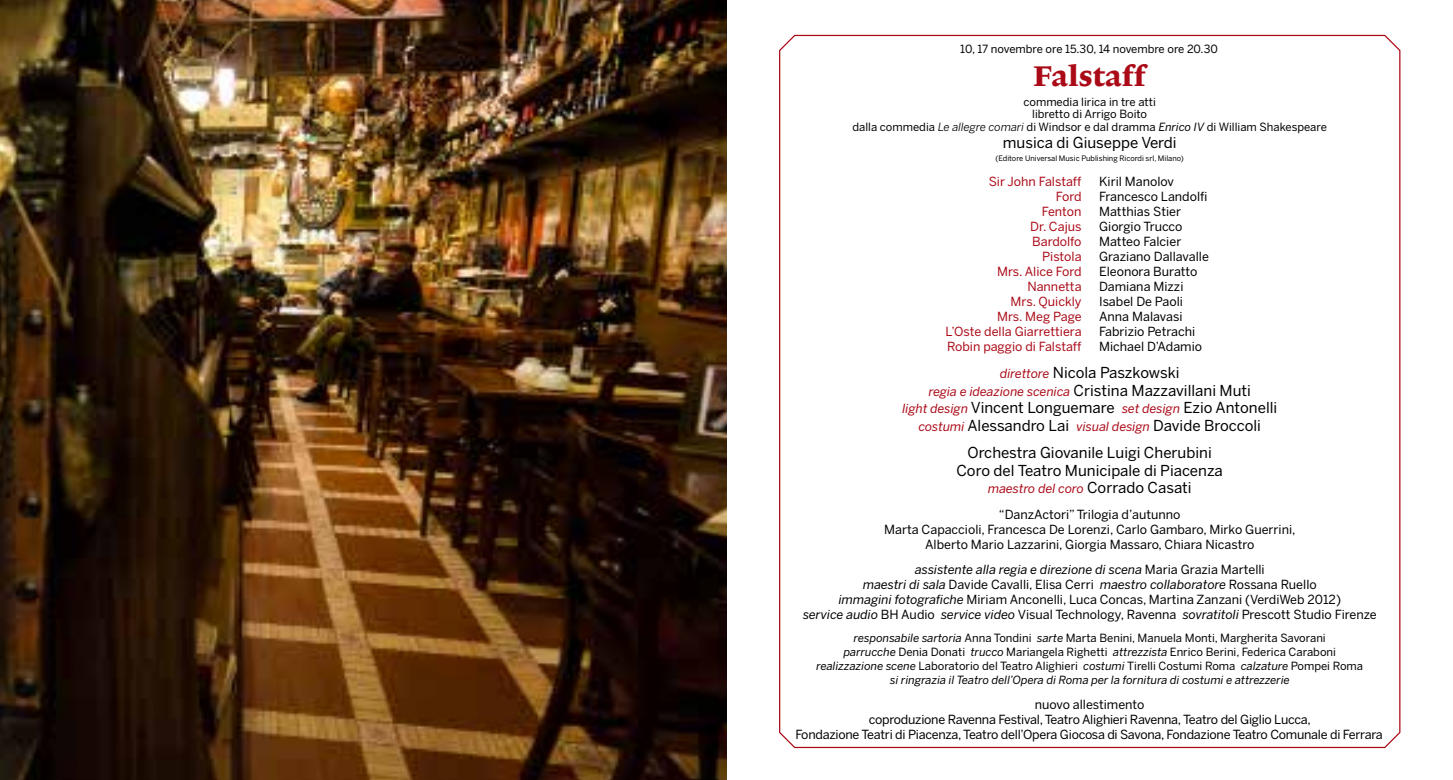
<style>
.page{position:relative;width:1453px;height:780px;background:#fff}
.page>*{position:absolute;margin:0;border:0;box-sizing:border-box;transform-origin:0 0}
.t1{font:30px "Lexicon No 1 Roman E";color:#aa0a17}
.t2{font:15px/17.5px "Benton Sans";color:#000;text-align:center}
.t3{font:12.5px/15px "Benton Sans";color:#000;text-align:center}
.t4{font:12.5px/15px "Benton Sans";letter-spacing:-.02em;color:#000;text-align:center}
.t5{font:12.5px "Benton Sans";color:#aa0a17}
.t6{font:11.25px/13.8px "Benton Sans";color:#000;text-align:center}
.t7{font:7.5px "Benton Sans";color:#000}
.s1{font-style:italic}
.s2{font-style:italic;font-size:12.5px;color:#aa0a17}
.s3{font-style:italic;color:#aa0a17}
.s4{font-size:15px}
</style>
<div class="page">
<svg style="left:779px;top:34px;width:622px;height:714px"></svg>
<img style="left:0;top:0;width:726px;height:780px">
<p class="t6" style="left:960px;top:42px;width:259px">10, 17 novembre ore 15.30, 14 novembre ore 20.30</p>
<h1 class="t1" style="left:1033px;top:59px;width:114px">Falstaff</h1>
<p class="t6" style="left:852px;top:95px;width:476px;line-height:12.5px">commedia lirica in tre atti<br>libretto di Arrigo Boito<br>dalla commedia <span class="s1">Le allegre comari</span> di Windsor e dal dramma <span class="s1">Enrico IV</span> di William Shakespeare</p>
<p class="t2" style="left:1003px;top:134px;width:175px">musica di Giuseppe Verdi</p>
<p class="t7" style="left:995px;top:154px;width:190px">(Editore Universal Music Publishing Ricordi srl, Milano)</p>
<p class="t5" style="left:989px;top:174px;width:94px">Sir John Falstaff</p>
<p class="t3" style="left:1099px;top:174px;width:76px">Kiril Manolov</p>
<p class="t5" style="left:1056px;top:189px;width:27px">Ford</p>
<p class="t3" style="left:1099px;top:189px;width:110px">Francesco Landolfi</p>
<p class="t5" style="left:1042px;top:204px;width:41px">Fenton</p>
<p class="t3" style="left:1099px;top:204px;width:83px">Matthias Stier</p>
<p class="t5" style="left:1030px;top:219px;width:53px">Dr. Cajus</p>
<p class="t3" style="left:1099px;top:219px;width:85px">Giorgio Trucco</p>
<p class="t5" style="left:1032px;top:234px;width:51px">Bardolfo</p>
<p class="t3" style="left:1099px;top:234px;width:84px">Matteo Falcier</p>
<p class="t5" style="left:1042px;top:249px;width:41px">Pistola</p>
<p class="t3" style="left:1099px;top:249px;width:111px">Graziano Dallavalle</p>
<p class="t5" style="left:997px;top:264px;width:86px">Mrs. Alice Ford</p>
<p class="t3" style="left:1099px;top:264px;width:100px">Eleonora Buratto</p>
<p class="t5" style="left:1027px;top:279px;width:56px">Nannetta</p>
<p class="t3" style="left:1099px;top:279px;width:86px">Damiana Mizzi</p>
<p class="t5" style="left:1010px;top:294px;width:72px">Mrs. Quickly</p>
<p class="t3" style="left:1099px;top:294px;width:86px">Isabel De Paoli</p>
<p class="t5" style="left:997px;top:309px;width:86px">Mrs. Meg Page</p>
<p class="t3" style="left:1099px;top:309px;width:85px">Anna Malavasi</p>
<p class="t5" style="left:945px;top:324px;width:138px">L’Oste della Giarrettiera</p>
<p class="t3" style="left:1099px;top:324px;width:98px">Fabrizio Petrachi</p>
<p class="t5" style="left:947px;top:339px;width:136px">Robin paggio di Falstaff</p>
<p class="t3" style="left:1099px;top:339px;width:105px">Michael D’Adamio</p>
<p class="t2" style="left:902px;top:364px;width:377px"><span class="s2">direttore</span> Nicola Paszkowski<br><span class="s2">regia e ideazione scenica</span> Cristina Mazzavillani Muti<br><span class="s2">light design</span> Vincent Longuemare <span class="s2">set design</span> Ezio Antonelli <span class="s2">costumi</span> Alessandro Lai <span class="s2">visual design</span> Davide Broccoli</p>
<p class="t2" style="left:956px;top:444px;width:268px">Orchestra Giovanile Luigi Cherubini<br>Coro del Teatro Municipale di Piacenza</p>
<p class="t3" style="left:988px;top:476px;width:205px;line-height:25px"><span class="s3">maestro del coro</span> <span class="s4">Corrado Casati </span>“DanzActori” Trilogia d’autunno</p>
<p class="t3" style="left:884px;top:521px;width:413px">Marta Capaccioli, Francesca De Lorenzi, Carlo Gambaro, Mirko Guerrini,<br>Alberto Mario Lazzarini, Giorgia Massaro, Chiara Nicastro</p>
<p class="t3" style="left:803px;top:561px;width:575px"><span class="s1">assistente alla regia e direzione di scena</span> Maria Grazia Martelli<br><span class="s1">maestri di sala</span> Davide Cavalli, Elisa Cerri <span class="s1">maestro collaboratore</span> Rossana Ruello<br><span class="s1">immagini fotografiche</span> Miriam Anconelli, Luca Concas, Martina Zanzani (VerdiWeb 2012)<br><span class="s1">service audio</span> BH Audio <span class="s1">service video</span> Visual Technology, Ravenna <span class="s1">sovratitoli</span> Prescott Studio Firenze</p>
<p class="t6" style="left:816px;top:631px;width:548px"><span class="s1">responsabile sartoria</span> Anna Tondini <span class="s1">sarte</span> Marta Benini, Manuela Monti, Margherita Savorani<br><span class="s1">parrucche</span> Denia Donati <span class="s1">trucco</span> Mariangela Righetti <span class="s1">attrezzista</span> Enrico Berini, Federica Caraboni <span class="s1">realizzazione scene</span> Laboratorio del Teatro Alighieri <span class="s1">costumi</span> Tirelli Costumi Roma <span class="s1">calzature</span> Pompei Roma <span class="s1">si ringrazia il Teatro dell’Opera di Roma per la fornitura di costumi e attrezzerie</span></p>
<p class="t4" style="left:795px;top:696px;width:589px">nuovo allestimento<br>coproduzione Ravenna Festival, Teatro Alighieri Ravenna, Teatro del Giglio Lucca,<br>Fondazione Teatri di Piacenza, Teatro dell’Opera Giocosa di Savona, Fondazione Teatro Comunale di Ferrara</p>
</div>
